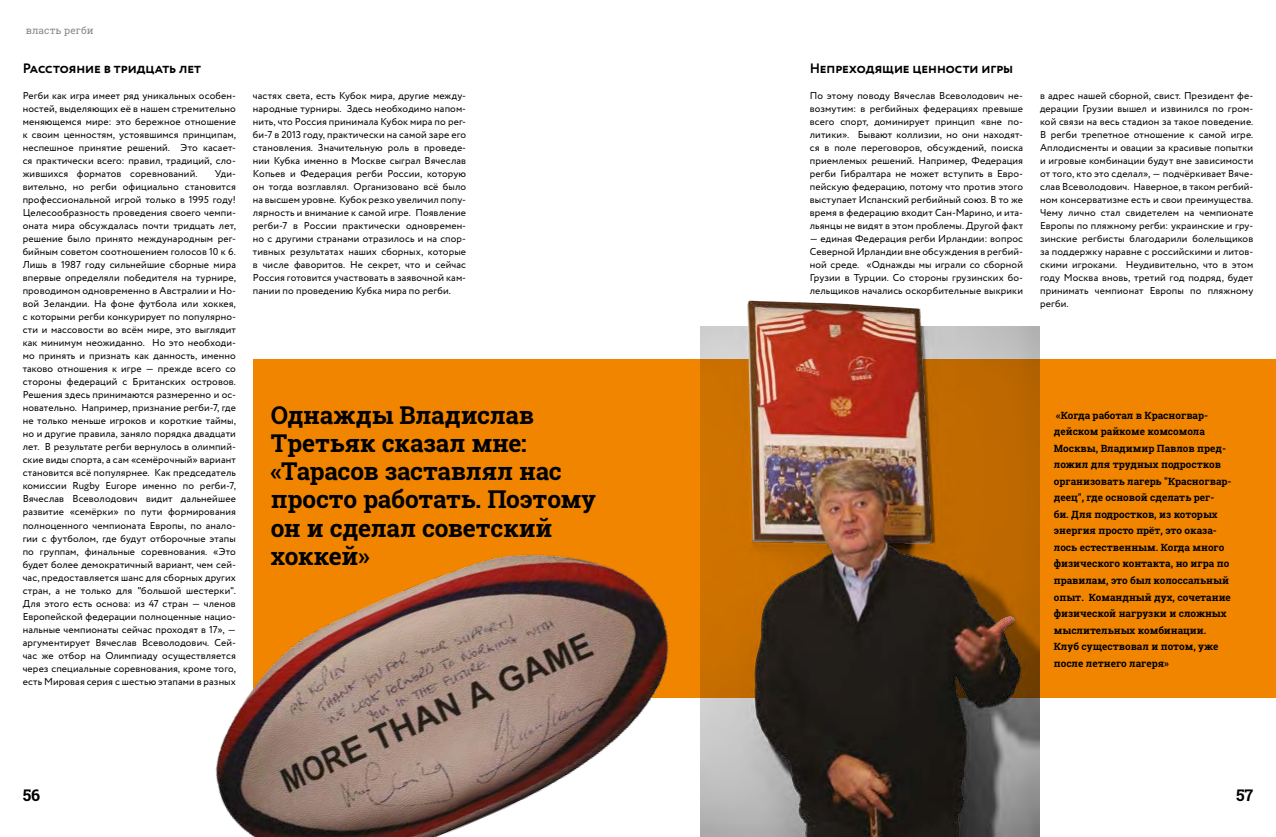
<style>
.page{position:relative;width:1276px;height:837px;background:#fff}
.page>*{position:absolute;margin:0;border:0;box-sizing:border-box;transform-origin:0 0}
.t1{font:700 24.5px/28px "Roboto Slab";letter-spacing:-.01em;color:#000}
.t2{font:700 16px "Roboto Slab";color:#000}
.t3{font:700 13.6px "Circe";letter-spacing:-.01em;color:#000}
.t4{font:10px/13px "Circe";letter-spacing:.01em;color:#000;text-align:justify}
.t5{font:700 10px/16.5px "Roboto Slab";color:#000}
.t6{font:10px "Roboto Slab";letter-spacing:.01em;color:#878787}
</style>
<div class="page">
<div style="left:253px;top:359px;width:1023px;height:338px;background:#f18500"></div>
<img style="left:215px;top:424px;width:486px;height:412px">
<img style="left:701px;top:326px;width:338px;height:510px">
<img style="left:714px;top:300px;width:309px;height:536px">
<p class="t6" style="left:26px;top:24px;width:69px">власть регби</p>
<h3 class="t3" style="left:23px;top:59px;width:179px">Расстояние в тридцать лет</h3>
<p class="t4" style="left:23px;top:89px;width:215px">Регби как игра имеет ряд уникальных особен&shy;ностей, выделяющих её в нашем стремительно меняющемся мире: это бережное отношение к своим ценностям, устоявшимся принципам, неспешное принятие решений. Это касает&shy;ся практически всего: правил, традиций, сло&shy;жившихся форматов соревнований.</p>
<p class="t4" style="left:23px;top:167px;width:215px;text-indent:192px">Уди&shy;вительно, но регби официально становится профессиональной игрой только в 1995 году!<br>Целесообразность проведения своего чемпи&shy;оната мира обсуждалась почти тридцать лет, решение было принято международным рег&shy;бийным советом соотношением голосов 10 к 6.<br>Лишь в 1987 году сильнейшие сборные мира впервые определяли победителя на турнире, проводимом одновременно в Австралии и Но&shy;вой Зеландии. На фоне футбола или хоккея, с которыми регби конкурирует по популярно&shy;сти и массовости во всём мире, это выглядит как минимум неожиданно. Но это необходи&shy;мо принять и признать как данность, именно таково отношения к игре — прежде всего со стороны федераций с Британских островов.<br>Решения здесь принимаются размеренно и ос&shy;новательно. Например, признание регби-7, где не только меньше игроков и короткие таймы, но и другие правила, заняло порядка двадцати лет. В результате регби вернулось в олимпий&shy;ские виды спорта, а сам «семёрочный» вариант становится всё популярнее. Как председатель комиссии Rugby Europe именно по регби-7, Вячеслав Всеволодович видит дальнейшее развитие «семёрки» по пути формирования полноценного чемпионата Европы, по анало&shy;гии с футболом, где будут отборочные этапы по группам, финальные соревнования. «Это будет более демократичный вариант, чем сей&shy;час, предоставляется шанс для сборных других стран, а не только для "большой шестерки".<br>Для этого есть основа: из 47 стран — членов Европейской федерации полноценные нацио&shy;нальные чемпионаты сейчас проходят в 17», — аргументирует Вячеслав Всеволодович. Сей&shy;час же отбор на Олимпиаду осуществляется через специальные соревнования, кроме того, есть Мировая серия с шестью этапами в разных</p>
<p class="t4" style="left:253px;top:89px;width:215px">частях света, есть Кубок мира, другие между&shy;народные турниры. Здесь необходимо напом&shy;нить, что Россия принимала Кубок мира по рег&shy;би-7 в 2013 году, практически на самой заре его становления. Значительную роль в проведе&shy;нии Кубка именно в Москве сыграл Вячеслав Копьев и Федерация регби России, которую он тогда возглавлял. Организовано всё было на высшем уровне. Кубок резко увеличил попу&shy;лярность и внимание к самой игре. Появление регби-7 в России практически одновремен&shy;но с другими странами отразилось и на спор&shy;тивных результатах наших сборных, которые в числе фаворитов. Не секрет, что и сейчас Россия готовится участвовать в заявочной кам&shy;пании по проведению Кубка мира по регби.</p>
<h1 class="t1" style="left:271px;top:401px;width:327px">Однажды Владислав<br>Третьяк сказал мне: «Тарасов заставлял нас просто работать. Поэтому он и сделал советский хоккей»</h1>
<h3 class="t3" style="left:810px;top:59px;width:205px">Непреходящие ценности игры</h3>
<p class="t4" style="left:810px;top:89px;width:215px">По этому поводу Вячеслав Всеволодович не&shy;возмутим: в регбийных федерациях превыше всего спорт, доминирует принцип «вне по&shy;литики». Бывают коллизии, но они находят&shy;ся в поле переговоров, обсуждений, поиска приемлемых решений. Например, Федерация регби Гибралтара не может вступить в Евро&shy;пейскую федерацию, потому что против этого выступает Испанский регбийный союз. В то же время в федерацию входит Сан-Марино, и ита&shy;льянцы не видят в этом проблемы. Другой факт</p>
<p class="t4" style="left:810px;top:232px;width:215px">— единая Федерация регби Ирландии: вопрос Северной Ирландии вне обсуждения в регбий&shy;ной среде. «Однажды мы играли со сборной Грузии в Турции. Со стороны грузинских бо&shy;лельщиков начались оскорбительные выкрики</p>
<p class="t4" style="left:1040px;top:89px;width:215px">в адрес нашей сборной, свист. Президент фе&shy;дерации Грузии вышел и извинился по гром&shy;кой связи на весь стадион за такое поведение.<br>В регби трепетное отношение к самой игре.<br>Аплодисменты и овации за красивые попытки и игровые комбинации будут вне зависимости от того, кто это сделал», — подчёркивает Вяче&shy;слав Всеволодович. Наверное, в таком регбий&shy;ном консерватизме есть и свои преимущества.<br>Чему лично стал свидетелем на чемпионате Европы по пляжному регби: украинские и гру&shy;зинские регбисты благодарили болельщиков за поддержку наравне с российскими и литов&shy;скими игроками. Неудивительно, что в этом году Москва вновь, третий год подряд, будет принимать чемпионат Европы по пляжному регби.</p>
<p class="t5" style="left:1053px;top:406px;width:179px">«Когда работал в Красногвар&shy;дейском райкоме комсомола<br>Москвы, Владимир Павлов пред&shy;ложил для трудных подростков организовать лагерь "Красногвар&shy;деец", где основой сделать рег&shy;би. Для подростков, из которых энергия просто прёт, это оказа&shy;лось естественным. Когда много физического контакта, но игра по правилам, это был колоссальный опыт. Командный дух, сочетание физической нагрузки и сложных мыслительных комбинации.<br>Клуб существовал и потом, уже после летнего лагеря»</p>
<h2 class="t2" style="left:23px;top:783px;width:19px">56</h2>
<h2 class="t2" style="left:1236px;top:783px;width:19px">57</h2>
</div>
